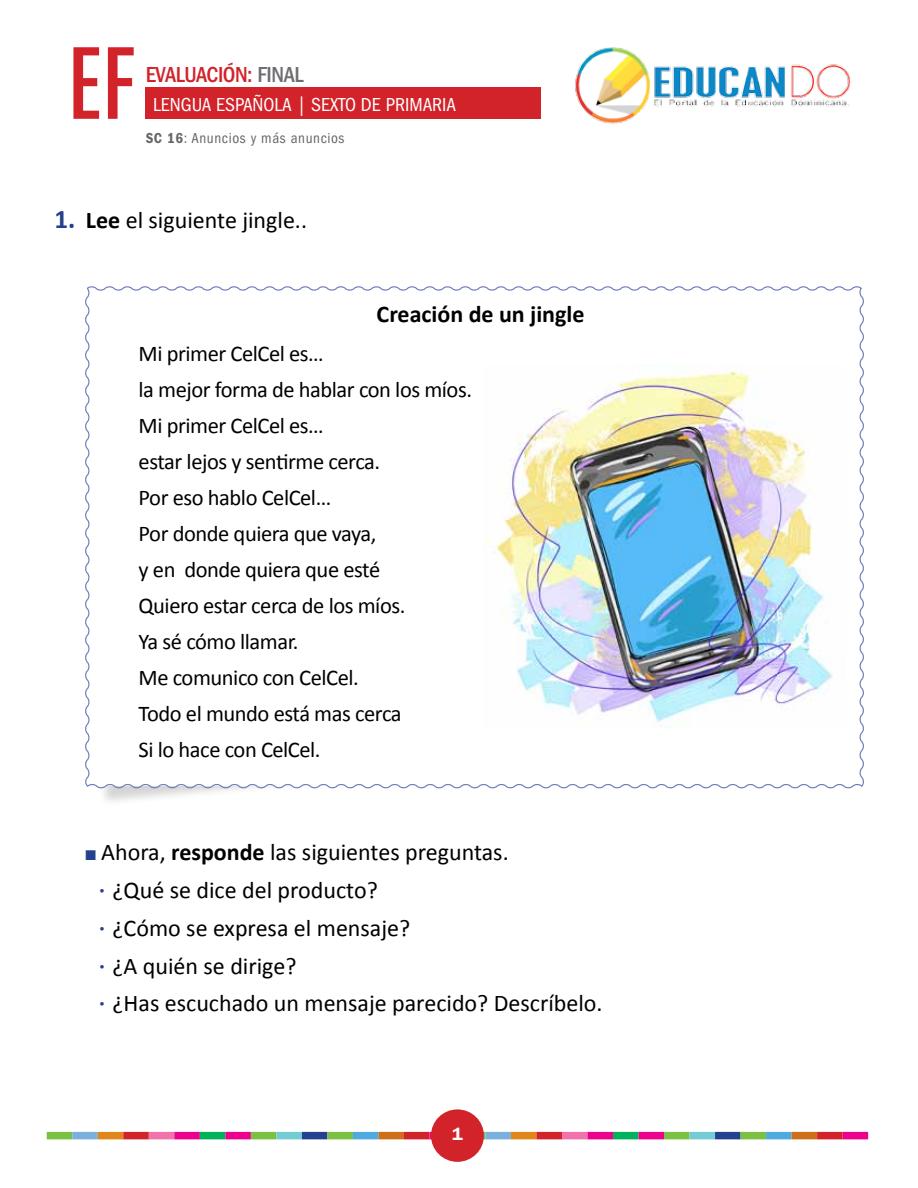
<style>
.page{position:relative;width:918px;height:1188px;background:#fff}
.page>*{position:absolute;margin:0;border:0;box-sizing:border-box;transform-origin:0 0}
.t1{font:500 condensed 94.95px "Futura";color:#d2232a}
.t2{font:24px "Calibri";color:#000}
.t3{font:700 24px "Calibri";color:#000}
.t4{font:22.5px/36px "Calibri";letter-spacing:-.02em;color:#000}
.t5{font:500 condensed 22.5px "ITC Franklin Gothic Std";letter-spacing:-.02em;color:#d2232a}
.t6{font:condensed 19.5px "ITC Franklin Gothic Std";color:#fff}
.t7{font:600 18px "ITC Franklin Gothic Std";color:#fff}
.t8{font:condensed 15px "ITC Franklin Gothic Std";color:#656669}
.s1{color:#6d6e71}
.s2{font-family:"ITC Franklin Gothic Std Dm Cd";font-stretch:normal}
.s3{font-weight:700;font-size:27px;color:#25408f}
.s4{font-weight:700}
.s5{font-family:"Arial";font-weight:900;font-size:21px;color:#25408f}
.s6{font-family:"ITC Franklin Gothic Std";font-size:21px;color:#25408f}
</style>
<div class="page">
<div style="left:47px;top:1132px;width:25px;height:7px;background:#7ac143"></div>
<div style="left:72px;top:1132px;width:26px;height:7px;background:#7bafde"></div>
<div style="left:98px;top:1132px;width:25px;height:7px;background:#e0861b"></div>
<div style="left:123px;top:1132px;width:26px;height:7px;background:#d2232a"></div>
<div style="left:149px;top:1132px;width:25px;height:7px;background:#f173ac"></div>
<div style="left:174px;top:1132px;width:26px;height:7px;background:#ec008c"></div>
<div style="left:200px;top:1132px;width:25px;height:7px;background:#00b25a"></div>
<div style="left:225px;top:1132px;width:26px;height:7px;background:#ec008c"></div>
<div style="left:251px;top:1132px;width:25px;height:7px;background:#7ac143"></div>
<div style="left:276px;top:1132px;width:26px;height:7px;background:#74cdd4"></div>
<div style="left:302px;top:1132px;width:25px;height:7px;background:#25408f"></div>
<div style="left:327px;top:1132px;width:26px;height:7px;background:#7ac143"></div>
<div style="left:353px;top:1132px;width:25px;height:7px;background:#4faadf"></div>
<div style="left:378px;top:1132px;width:26px;height:7px;background:#ce6e19"></div>
<div style="left:404px;top:1132px;width:25px;height:7px;background:#d2232a"></div>
<div style="left:429px;top:1132px;width:26px;height:7px;background:#ec008c"></div>
<div style="left:460px;top:1132px;width:25px;height:7px;background:#7ac143"></div>
<div style="left:485px;top:1132px;width:26px;height:7px;background:#7bafde"></div>
<div style="left:511px;top:1132px;width:25px;height:7px;background:#e0861b"></div>
<div style="left:536px;top:1132px;width:26px;height:7px;background:#d2232a"></div>
<div style="left:562px;top:1132px;width:25px;height:7px;background:#f173ac"></div>
<div style="left:587px;top:1132px;width:26px;height:7px;background:#ec008c"></div>
<div style="left:613px;top:1132px;width:26px;height:7px;background:#00b25a"></div>
<div style="left:639px;top:1132px;width:25px;height:7px;background:#ec008c"></div>
<div style="left:664px;top:1132px;width:26px;height:7px;background:#7ac143"></div>
<div style="left:690px;top:1132px;width:25px;height:7px;background:#74cdd4"></div>
<div style="left:715px;top:1132px;width:26px;height:7px;background:#25408f"></div>
<div style="left:741px;top:1132px;width:25px;height:7px;background:#7ac143"></div>
<div style="left:766px;top:1132px;width:26px;height:7px;background:#4faadf"></div>
<div style="left:792px;top:1132px;width:25px;height:7px;background:#ce6e19"></div>
<div style="left:817px;top:1132px;width:26px;height:7px;background:#d2232a"></div>
<div style="left:843px;top:1132px;width:25px;height:7px;background:#ec008c"></div>
<div style="left:431px;top:1109px;width:53px;height:53px;background:#d2232a;border-radius:50%"></div>
<div style="left:98px;top:730px;width:321px;height:77px;background:#000;opacity:.17"></div>
<svg style="left:85px;top:286px;width:779px;height:504px"></svg>
<img style="left:483px;top:364px;width:363px;height:363px">
<div style="left:146px;top:87px;width:395px;height:31px;background:#d2232a"></div>
<img style="left:575px;top:47px;width:276px;height:77px">
<h1 class="t1" style="left:68px;top:23px;width:69px">EF</h1>
<p class="t5" style="left:146px;top:62px;width:159px">EVALUACIÓN: <span class="s1">FINAL</span></p>
<p class="t6" style="left:153px;top:94px;width:305px">LENGUA ESPAÑOLA | SEXTO DE PRIMARIA</p>
<p class="t8" style="left:146px;top:130px;width:200px"><span class="s2">SC 16</span>: ANUNCIOS Y MÁS ANUNCIOS</p>
<p class="t2" style="left:54px;top:205px;width:254px"><span class="s3">1.</span> <span class="s4">Lee</span> el siguiente jingle..</p>
<p class="t3" style="left:377px;top:299px;width:209px">Creación de un jingle</p>
<p class="t4" style="left:139px;top:336px;width:335px">Mi primer CelCel es…<br>la mejor forma de hablar con los míos.<br>Mi primer CelCel es…<br>estar lejos y sentirme cerca.<br>Por eso hablo CelCel…<br>Por donde quiera que vaya,<br>y en donde quiera que esté<br>Quiero estar cerca de los míos.<br>Ya sé cómo llamar.<br>Me comunico con CelCel.<br>Todo el mundo está mas cerca<br>Si lo hace con CelCel.</p>
<p class="t2" style="left:85px;top:837px;width:426px"><span class="s5">■</span> Ahora, <span class="s4">responde</span> las siguientes preguntas.</p>
<p class="t2" style="left:96px;top:875px;width:284px"><span class="s6">•</span> ¿Qué se dice del producto?</p>
<p class="t2" style="left:96px;top:913px;width:316px"><span class="s6">•</span> ¿Cómo se expresa el mensaje?</p>
<p class="t2" style="left:96px;top:951px;width:202px"><span class="s6">•</span> ¿A quién se dirige?</p>
<p class="t2" style="left:96px;top:988px;width:508px"><span class="s6">•</span> ¿Has escuchado un mensaje parecido? Descríbelo.</p>
<p class="t7" style="left:452px;top:1123px;width:12px">1</p>
</div>
